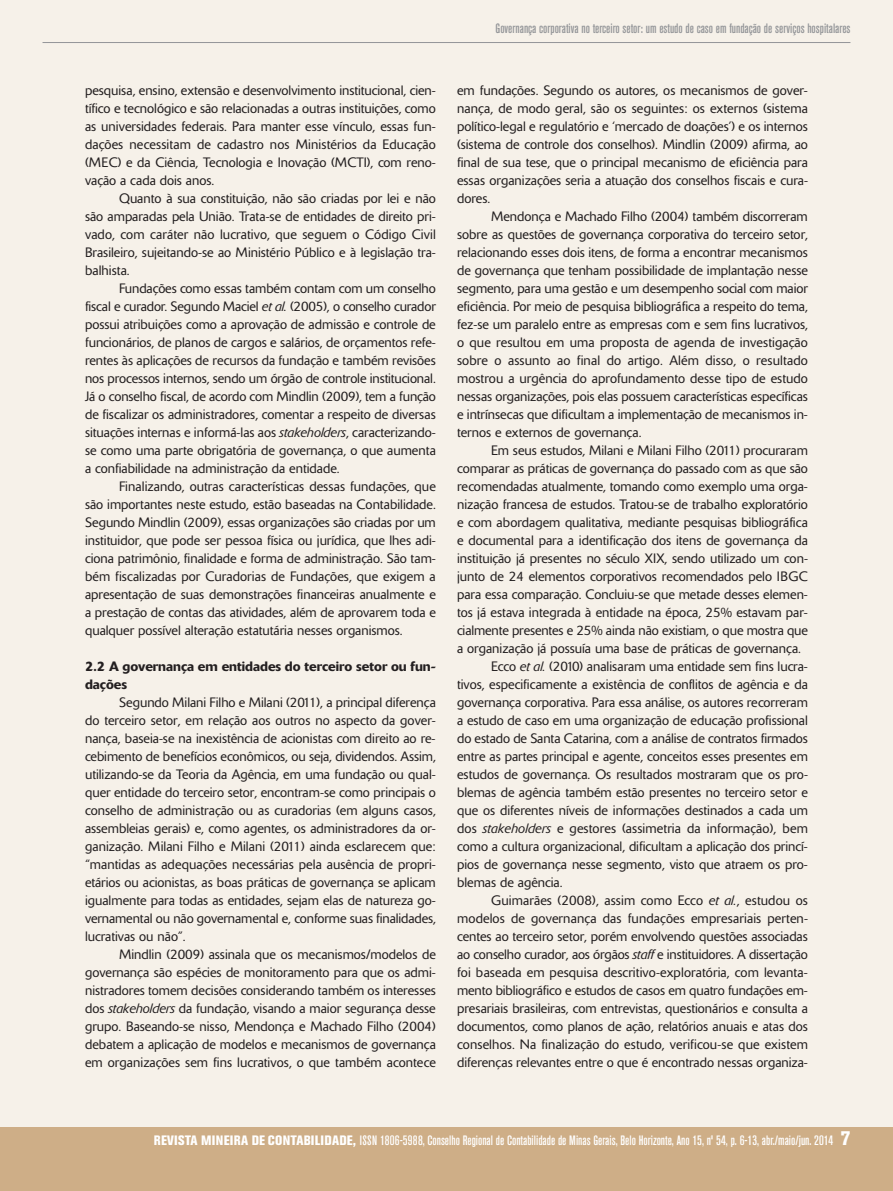
<style>
.page{position:relative;width:893px;height:1191px;background:#f6f1e9}
.page>*{position:absolute;margin:0;border:0;box-sizing:border-box;transform-origin:0 0}
.t1{font:300 13.5px/18px "Delta";color:#231f20;text-align:justify}
.t2{font:500 condensed 13.5px "Akzidenz Grotesk BE";color:#fff}
.t3{font:500 condensed 13.5px "Akzidenz Grotesk BE";color:#939598}
.t4{font:500 13.5px/18px "Delta";color:#231f20}
.s1{font-style:italic}
.s2{font-weight:800}
.s3{font-weight:800;font-size:19.5px}
</style>
<div class="page">
<div style="left:0;top:1127px;width:893px;height:64px;background:#ceae87"></div>
<hr style="left:43px;top:42px;width:807px;height:1px;background:#939598">
<p class="t1" style="left:85px;top:82px;width:352px">pesquisa, ensino, extensão e desenvolvimento institucional, cien&shy;tífico e tecnológico e são relacionadas a outras instituições, como as universidades federais. Para manter esse vínculo, essas fun&shy;dações necessitam de cadastro nos Ministérios da Educação (MEC) e da Ciência, Tecnologia e Inovação (MCTI), com reno&shy;vação a cada dois anos.</p>
<p class="t1" style="left:85px;top:190px;width:352px;text-indent:34px">Quanto à sua constituição, não são criadas por lei e não são amparadas pela União. Trata-se de entidades de direito pri&shy;vado, com caráter não lucrativo, que seguem o Código Civil Brasileiro, sujeitando-se ao Ministério Público e à legislação tra&shy;balhista.</p>
<p class="t1" style="left:85px;top:280px;width:352px;text-indent:34px">Fundações como essas também contam com um conselho fiscal e curador. Segundo Maciel <span class="s1">et al.</span> (2005), o conselho curador possui atribuições como a aprovação de admissão e controle de funcionários, de planos de cargos e salários, de orçamentos refe&shy;rentes às aplicações de recursos da fundação e também revisões nos processos internos, sendo um órgão de controle institucional.<br>Já o conselho fiscal, de acordo com Mindlin (2009), tem a função de fiscalizar os administradores, comentar a respeito de diversas situações internas e informá-las aos <span class="s1">stakeholders</span>, caracterizando&shy;se como uma parte obrigatória de governança, o que aumenta a confiabilidade na administração da entidade.</p>
<p class="t1" style="left:85px;top:478px;width:352px;text-indent:34px">Finalizando, outras características dessas fundações, que são importantes neste estudo, estão baseadas na Contabilidade.<br>Segundo Mindlin (2009), essas organizações são criadas por um instituidor, que pode ser pessoa física ou jurídica, que lhes adi&shy;ciona patrimônio, finalidade e forma de administração. São tam&shy;bém fiscalizadas por Curadorias de Fundações, que exigem a apresentação de suas demonstrações financeiras anualmente e a prestação de contas das atividades, além de aprovarem toda e qualquer possível alteração estatutária nesses organismos.</p>
<p class="t4" style="left:85px;top:658px;width:351px">2.2 A governança em entidades do terceiro setor ou fun&shy;dações</p>
<p class="t1" style="left:85px;top:694px;width:352px;text-indent:34px">Segundo Milani Filho e Milani (2011), a principal diferença do terceiro setor, em relação aos outros no aspecto da gover&shy;nança, baseia-se na inexistência de acionistas com direito ao re&shy;cebimento de benefícios econômicos, ou seja, dividendos. Assim, utilizando-se da Teoria da Agência, em uma fundação ou qual&shy;quer entidade do terceiro setor, encontram-se como principais o conselho de administração ou as curadorias (em alguns casos, assembleias gerais) e, como agentes, os administradores da or&shy;ganização. Milani Filho e Milani (2011) ainda esclarecem que: “mantidas as adequações necessárias pela ausência de propri&shy;etários ou acionistas, as boas práticas de governança se aplicam igualmente para todas as entidades, sejam elas de natureza go&shy;vernamental ou não governamental e, conforme suas finalidades, lucrativas ou não”.</p>
<p class="t1" style="left:85px;top:946px;width:352px;text-indent:34px">Mindlin (2009) assinala que os mecanismos/modelos de governança são espécies de monitoramento para que os admi&shy;nistradores tomem decisões considerando também os interesses dos <span class="s1">stakeholders</span> da fundação, visando a maior segurança desse grupo. Baseando-se nisso, Mendonça e Machado Filho (2004) debatem a aplicação de modelos e mecanismos de governança em organizações sem fins lucrativos, o que também acontece</p>
<p class="t3" style="left:496px;top:23px;width:356px">Governança corporativa no terceiro setor: um estudo de caso em fundação de serviços hospitalares</p>
<p class="t1" style="left:457px;top:82px;width:352px">em fundações. Segundo os autores, os mecanismos de gover&shy;nança, de modo geral, são os seguintes: os externos (sistema político-legal e regulatório e ‘mercado de doações’) e os internos (sistema de controle dos conselhos). Mindlin (2009) afirma, ao final de sua tese, que o principal mecanismo de eficiência para essas organizações seria a atuação dos conselhos fiscais e cura&shy;dores.</p>
<p class="t1" style="left:457px;top:208px;width:352px;text-indent:34px">Mendonça e Machado Filho (2004) também discorreram sobre as questões de governança corporativa do terceiro setor, relacionando esses dois itens, de forma a encontrar mecanismos de governança que tenham possibilidade de implantação nesse segmento, para uma gestão e um desempenho social com maior eficiência. Por meio de pesquisa bibliográfica a respeito do tema, fez-se um paralelo entre as empresas com e sem fins lucrativos, o que resultou em uma proposta de agenda de investigação sobre o assunto ao final do artigo. Além disso, o resultado mostrou a urgência do aprofundamento desse tipo de estudo nessas organizações, pois elas possuem características específicas e intrínsecas que dificultam a implementação de mecanismos in&shy;ternos e externos de governança.</p>
<p class="t1" style="left:491px;top:442px;width:318px">Em seus estudos, Milani e Milani Filho (2011) procuraram</p>
<p class="t1" style="left:457px;top:460px;width:352px">comparar as práticas de governança do passado com as que são</p>
<p class="t1" style="left:457px;top:478px;width:352px">recomendadas atualmente, tomando como exemplo uma orga-</p>
<p class="t1" style="left:457px;top:496px;width:352px">nização francesa de estudos. Tratou-se de trabalho exploratório</p>
<p class="t1" style="left:457px;top:514px;width:352px">e com abordagem qualitativa, mediante pesquisas bibliográfica</p>
<p class="t1" style="left:457px;top:532px;width:352px">e documental para a identificação dos itens de governança da</p>
<p class="t1" style="left:457px;top:550px;width:352px">instituição já presentes no século XIX, sendo utilizado um con-</p>
<p class="t1" style="left:457px;top:568px;width:352px">junto de 24 elementos corporativos recomendados pelo IBGC</p>
<p class="t1" style="left:457px;top:586px;width:352px">para essa comparação. Concluiu-se que metade desses elemen-</p>
<p class="t1" style="left:457px;top:604px;width:352px">tos já estava integrada à entidade na época, 25% estavam par-</p>
<p class="t1" style="left:457px;top:622px;width:352px">cialmente presentes e 25% ainda não existiam, o que mostra que</p>
<p class="t1" style="left:457px;top:640px;width:345px">a organização já possuía uma base de práticas de governança.</p>
<p class="t1" style="left:491px;top:658px;width:318px">Ecco <span class="s1">et al.</span> (2010) analisaram uma entidade sem fins lucra-</p>
<p class="t1" style="left:457px;top:676px;width:352px">tivos, especificamente a existência de conflitos de agência e da</p>
<p class="t1" style="left:457px;top:694px;width:352px">governança corporativa. Para essa análise, os autores recorreram</p>
<p class="t1" style="left:457px;top:712px;width:352px">a estudo de caso em uma organização de educação profissional</p>
<p class="t1" style="left:457px;top:730px;width:352px">do estado de Santa Catarina, com a análise de contratos firmados</p>
<p class="t1" style="left:457px;top:748px;width:352px">entre as partes principal e agente, conceitos esses presentes em</p>
<p class="t1" style="left:457px;top:766px;width:352px">estudos de governança. Os resultados mostraram que os pro-</p>
<p class="t1" style="left:457px;top:784px;width:352px">blemas de agência também estão presentes no terceiro setor e</p>
<p class="t1" style="left:457px;top:802px;width:352px">que os diferentes níveis de informações destinados a cada um</p>
<p class="t1" style="left:457px;top:820px;width:352px">dos <span class="s1">stakeholders</span> e gestores (assimetria da informação), bem</p>
<p class="t1" style="left:457px;top:838px;width:352px">como a cultura organizacional, dificultam a aplicação dos princí-</p>
<p class="t1" style="left:457px;top:856px;width:352px">pios de governança nesse segmento, visto que atraem os pro-</p>
<p class="t1" style="left:457px;top:874px;width:107px">blemas de agência.</p>
<p class="t1" style="left:491px;top:892px;width:318px">Guimarães (2008), assim como Ecco <span class="s1">et al.</span>, estudou os</p>
<p class="t1" style="left:457px;top:910px;width:352px">modelos de governança das fundações empresariais perten-</p>
<p class="t1" style="left:457px;top:928px;width:352px">centes ao terceiro setor, porém envolvendo questões associadas</p>
<p class="t1" style="left:457px;top:946px;width:352px">ao conselho curador, aos órgãos <span class="s1">staff</span> e instituidores. A dissertação</p>
<p class="t1" style="left:457px;top:964px;width:352px">foi baseada em pesquisa descritivo-exploratória, com levanta-</p>
<p class="t1" style="left:457px;top:982px;width:352px">mento bibliográfico e estudos de casos em quatro fundações em-</p>
<p class="t1" style="left:457px;top:1000px;width:352px">presariais brasileiras, com entrevistas, questionários e consulta a</p>
<p class="t1" style="left:457px;top:1018px;width:352px">documentos, como planos de ação, relatórios anuais e atas dos</p>
<p class="t1" style="left:457px;top:1036px;width:352px">conselhos. Na finalização do estudo, verificou-se que existem</p>
<p class="t1" style="left:457px;top:1054px;width:352px">diferenças relevantes entre o que é encontrado nessas organiza-</p>
<p class="t2" style="left:154px;top:1135px;width:698px"><span class="s2">REVISTA MINEIRA DE CONTABILIDADE,</span> ISSN 1806-5988, Conselho Regional de Contabilidade de Minas Gerais, Belo Horizonte, Ano 15, nº 54, p. 6-13, abr./maio/jun. 2014 <span class="s3">7</span></p>
</div>
